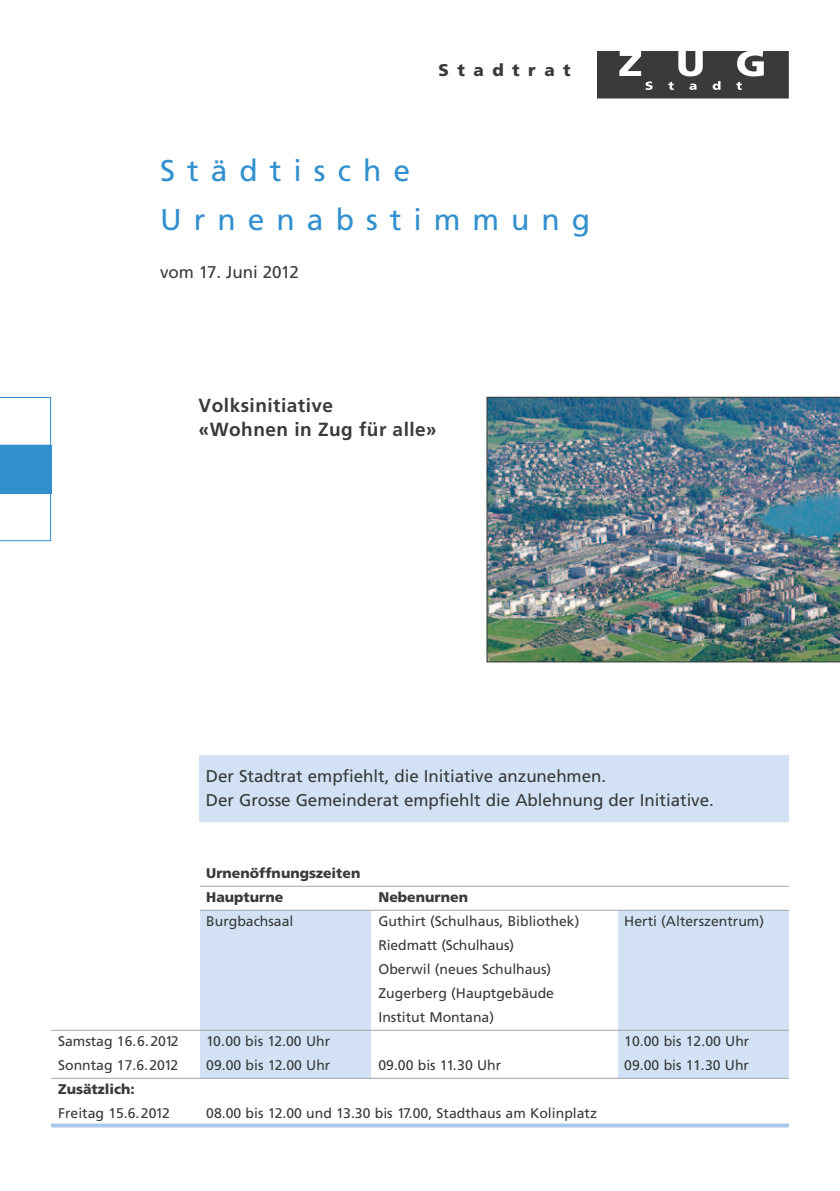
<style>
.page{position:relative;width:840px;height:1191px;background:#fff}
.page>*{position:absolute;margin:0;border:0;box-sizing:border-box;transform-origin:0 0}
.t1{font:30px/48px "Frutiger";letter-spacing:.4em;color:#3390cf}
.t2{font:700 19px/24px "Frutiger";letter-spacing:.025em;color:#383a3b}
.t3{font:17px/24px "Frutiger";letter-spacing:-.005em;color:#383a3b}
.t4{font:900 17px "Frutiger";letter-spacing:.5em;color:#383a3b}
.t5{font:14px/24px "Frutiger";color:#383a3b}
.t6{font:900 14px/24px "Frutiger";color:#383a3b}
</style>
<div class="page">
<div style="left:200px;top:910px;width:170px;height:168px;background:#d2e2f4"></div>
<div style="left:618px;top:910px;width:170px;height:167px;background:#d2e2f4"></div>
<hr style="left:200px;top:885px;width:588px;height:1px;background:#a3a6ac">
<hr style="left:200px;top:909px;width:588px;height:1px;background:#a3a6ac">
<hr style="left:51px;top:1029px;width:737px;height:1px;background:#a3a6ac">
<hr style="left:51px;top:1077px;width:737px;height:1px;background:#a3a6ac">
<svg style="left:51px;top:1123px;width:737px;height:4px;background:#b3cfec"></svg>
<div style="left:0;top:445px;width:51px;height:48px;background:#3390cf"></div>
<svg style="left:0;top:493px;width:51px;height:48px"></svg>
<svg style="left:0;top:397px;width:51px;height:48px"></svg>
<svg style="left:597px;top:51px;width:191px;height:47px;background:#555657"></svg>
<img style="left:486px;top:397px;width:353px;height:265px">
<div style="left:199px;top:755px;width:589px;height:66px;background:#d2e2f4"></div>
<p class="t4" style="left:438px;top:59px;width:134px">Stadtrat</p>
<h1 class="t1" style="left:160px;top:147px;width:431px">Städtische<br>Urnenabstimmung</h1>
<p class="t3" style="left:160px;top:260px;width:140px">vom 17. Juni 2012</p>
<h2 class="t2" style="left:198px;top:394px;width:239px">Volksinitiative<br>«Wohnen in Zug für alle»</h2>
<p class="t3" style="left:206px;top:764px;width:509px">Der Stadtrat empfiehlt, die Initiative anzunehmen.<br>Der Grosse Gemeinderat empfiehlt die Ablehnung der Initiative.</p>
<p class="t6" style="left:206px;top:860px;width:156px">Urnenöffnungszeiten<br>Haupturne</p>
<p class="t6" style="left:378px;top:884px;width:91px">Nebenurnen</p>
<p class="t5" style="left:206px;top:909px;width:89px">Burgbachsaal</p>
<p class="t5" style="left:378px;top:909px;width:202px">Guthirt (Schulhaus, Bibliothek)</p>
<p class="t5" style="left:624px;top:909px;width:141px">Herti (Alterszentrum)</p>
<p class="t5" style="left:378px;top:933px;width:177px">Riedmatt (Schulhaus)<br>Oberwil (neues Schulhaus)<br>Zugerberg (Hauptgebäude<br>Institut Montana)</p>
<p class="t5" style="left:58px;top:1029px;width:122px">Samstag 16.6.2012</p>
<p class="t5" style="left:206px;top:1029px;width:125px">10.00 bis 12.00 Uhr</p>
<p class="t5" style="left:624px;top:1029px;width:126px">10.00 bis 12.00 Uhr</p>
<p class="t5" style="left:58px;top:1053px;width:121px">Sonntag 17.6.2012</p>
<p class="t5" style="left:206px;top:1053px;width:126px">09.00 bis 12.00 Uhr</p>
<p class="t5" style="left:378px;top:1053px;width:124px">09.00 bis 11.30 Uhr</p>
<p class="t5" style="left:624px;top:1053px;width:126px">09.00 bis 11.30 Uhr</p>
<p class="t6" style="left:58px;top:1076px;width:78px">Zusätzlich:</p>
<p class="t5" style="left:58px;top:1101px;width:113px">Freitag 15.6.2012</p>
<p class="t5" style="left:206px;top:1101px;width:392px">08.00 bis 12.00 und 13.30 bis 17.00, Stadthaus am Kolinplatz</p>
</div>
